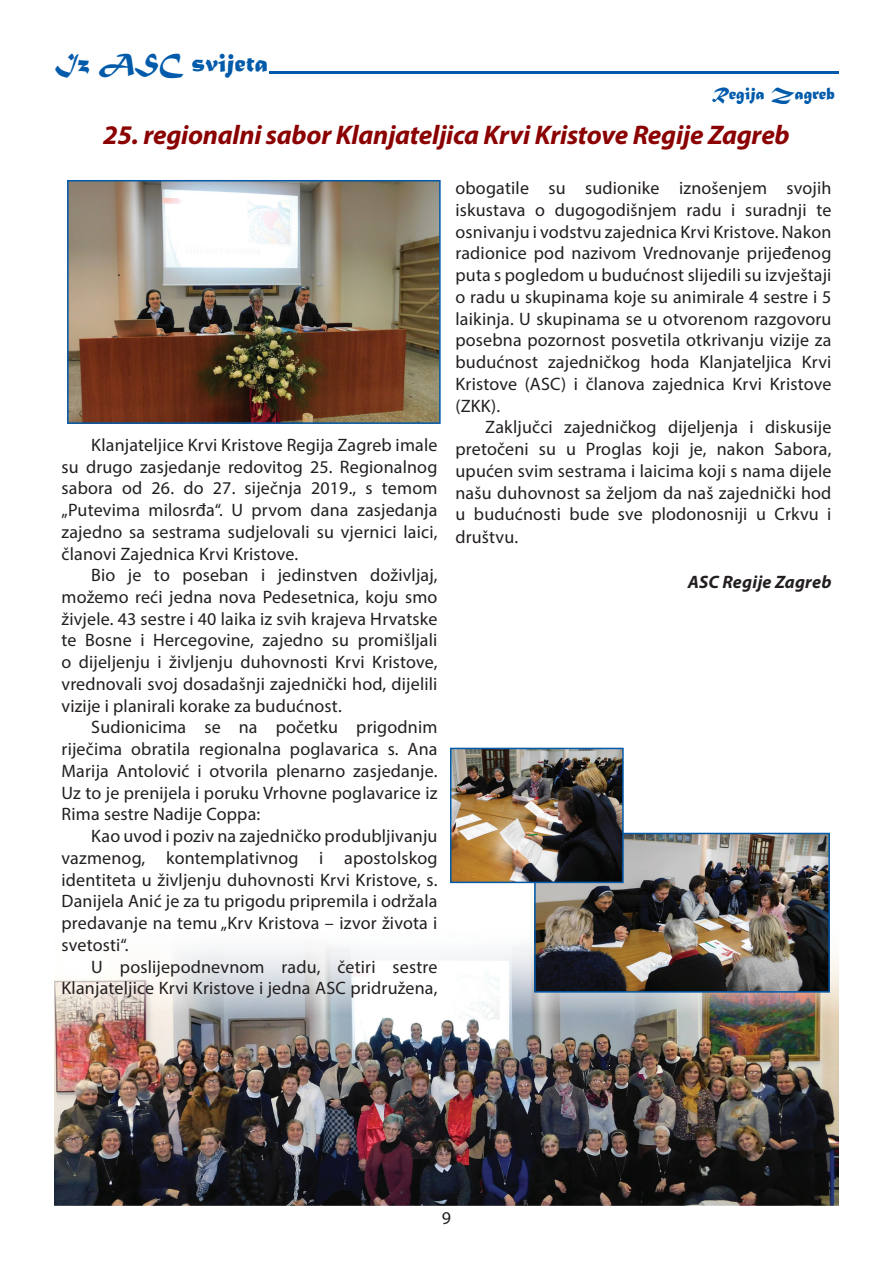
<style>
.page{position:relative;width:893px;height:1263px;background:#fff}
.page>*{position:absolute;margin:0;border:0;box-sizing:border-box;transform-origin:0 0}
.t1{font:italic 700 27px "Myriad Pro";letter-spacing:-.01em;color:#8b0202}
.t2{font:27px "Matura MT Script Capitals";color:#015aaa}
.t3{font:18px/21.8px "Myriad Pro";letter-spacing:.01em;color:#231f20;text-align:justify}
.t4{font:italic 700 18px "Myriad Pro";letter-spacing:.01em;color:#231f20}
.t5{font:18px "Matura MT Script Capitals";color:#015aaa}
</style>
<div class="page">
<img style="left:54px;top:946px;width:785px;height:259px">
<img style="left:537px;top:836px;width:290px;height:154px">
<div style="left:534px;top:833px;width:296px;height:160px;border:2px solid #015aaa"></div>
<img style="left:453px;top:751px;width:168px;height:129px">
<div style="left:450px;top:748px;width:174px;height:135px;border:2px solid #015aaa"></div>
<img style="left:70px;top:183px;width:368px;height:238px">
<div style="left:67px;top:180px;width:374px;height:244px;border:2px solid #015aaa"></div>
<svg style="left:269px;top:71px;width:570px;height:2px"></svg>
<h1 class="t2" style="left:55px;top:46px;width:215px">Iz ASC svijeta</h1>
<p class="t5" style="left:712px;top:83px;width:125px">Regija Zagreb</p>
<h1 class="t1" style="left:103px;top:117px;width:688px">25. regionalni sabor Klanjateljica Krvi Kristove Regije Zagreb</h1>
<p class="t3" style="left:62px;top:434px;width:377px;text-indent:30px">Klanjateljice Krvi Kristove Regija Zagreb imale su drugo zasjedanje redovitog 25. Regionalnog sabora od 26. do 27. siječnja 2019., s temom „Putevima milosrđa“. U prvom dana zasjedanja zajedno sa sestrama sudjelovali su vjernici laici, članovi Zajednica Krvi Kristove.</p>
<p class="t3" style="left:62px;top:564px;width:377px;text-indent:30px">Bio je to poseban i jedinstven doživljaj, možemo reći jedna nova Pedesetnica, koju smo živjele. 43 sestre i 40 laika iz svih krajeva Hrvatske te Bosne i Hercegovine, zajedno su promišljali o dijeljenju i življenju duhovnosti Krvi Kristove, vrednovali svoj dosadašnji zajednički hod, dijelili vizije i planirali korake za budućnost.</p>
<p class="t3" style="left:62px;top:716px;width:377px;text-indent:30px">Sudionicima se na početku prigodnim riječima obratila regionalna poglavarica s. Ana Marija Antolović i otvorila plenarno zasjedanje.<br>Uz to je prenijela i poruku Vrhovne poglavarice iz Rima sestre Nadije Coppa:</p>
<p class="t3" style="left:62px;top:825px;width:377px;text-indent:30px">Kao uvod i poziv na zajedničko produbljivanju vazmenog, kontemplativnog i apostolskog identiteta u življenju duhovnosti Krvi Kristove, s.<br>Danijela Anić je za tu prigodu pripremila i održala predavanje na temu „Krv Kristova – izvor života i svetosti“.</p>
<p class="t3" style="left:62px;top:955px;width:377px;text-align:right">U poslijepodnevnom radu, četiri sestre<br>Klanjateljice Krvi Kristove i jedna ASC pridružena,</p>
<p class="t3" style="left:455px;top:177px;width:377px">obogatile su sudionike iznošenjem svojih iskustava o dugogodišnjem radu i suradnji te osnivanju i vodstvu zajednica Krvi Kristove. Nakon radionice pod nazivom Vrednovanje prijeđenog puta s pogledom u budućnost slijedili su izvještaji o radu u skupinama koje su animirale 4 sestre i 5 laikinja. U skupinama se u otvorenom razgovoru posebna pozornost posvetila otkrivanju vizije za budućnost zajedničkog hoda Klanjateljica Krvi Kristove (ASC) i članova zajednica Krvi Kristove (ZKK).</p>
<p class="t3" style="left:455px;top:416px;width:377px;text-indent:30px">Zaključci zajedničkog dijeljenja i diskusije pretočeni su u Proglas koji je, nakon Sabora, upućen svim sestrama i laicima koji s nama dijele našu duhovnost sa željom da naš zajednički hod u budućnosti bude sve plodonosniji u Crkvu i društvu.</p>
<p class="t4" style="left:688px;top:570px;width:145px">ASC Regije Zagreb</p>
<p class="t3" style="left:442px;top:1207px;width:11px">9</p>
</div>
